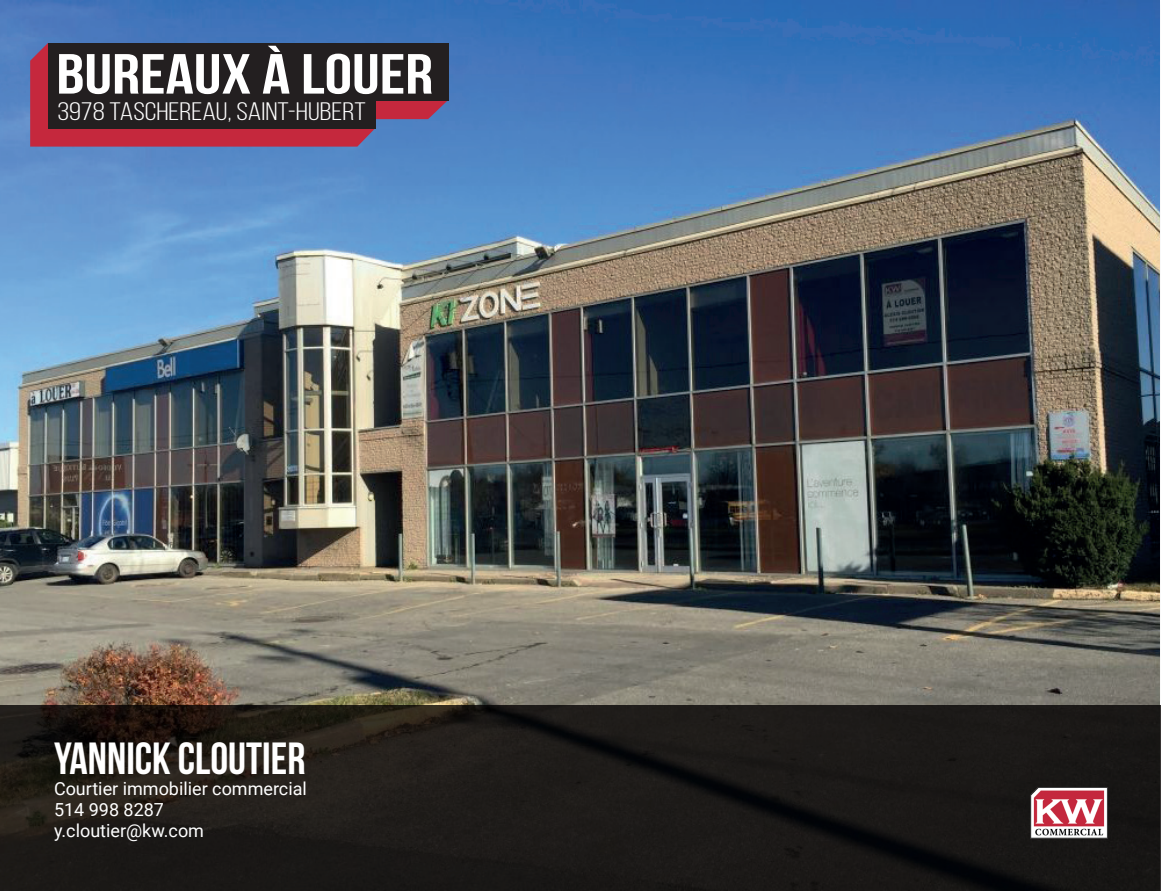
<style>
.page{position:relative;width:1161px;height:891px;background:#fff}
.page>*{position:absolute;margin:0;border:0;box-sizing:border-box;transform-origin:0 0}
.t1{font:700 56.4px "Bebas Neue";color:#fff;scale:1.23 1}
.t2{font:700 45px "Bebas Neue";color:#fff}
.t3{font:25.2px "Bebas Neue";color:#fff;scale:1.23 1}
.t4{font:18px/21px "Roboto";color:#fff}
</style>
<div class="page">
<img style="left:0;top:0;width:1160px;height:706px">
<svg style="left:0;top:706px;width:1161px;height:185px;background:#1b1916"></svg>
<img style="left:1011px;top:787px;width:117px;height:51px">
<svg style="left:30px;top:43px;width:417px;height:104px;background:#a43c5b"></svg>
<div style="left:48px;top:43px;width:400px;height:58px;background:#231f20"></div>
<div style="left:48px;top:101px;width:327px;height:27px;background:#231f20"></div>
<h1 class="t1" style="left:56px;top:43px;width:308px">BUREAUX À LOUER</h1>
<h3 class="t3" style="left:57px;top:98px;width:252px">3978 TASCHEREAU, SAINT-HUBERT</h3>
<h2 class="t2" style="left:54px;top:734px;width:253px">YANNICK CLOUTIER</h2>
<p class="t4" style="left:54px;top:777px;width:254px">Courtier immobilier commercial<br>514 998 8287 y.cloutier@kw.com</p>
</div>
